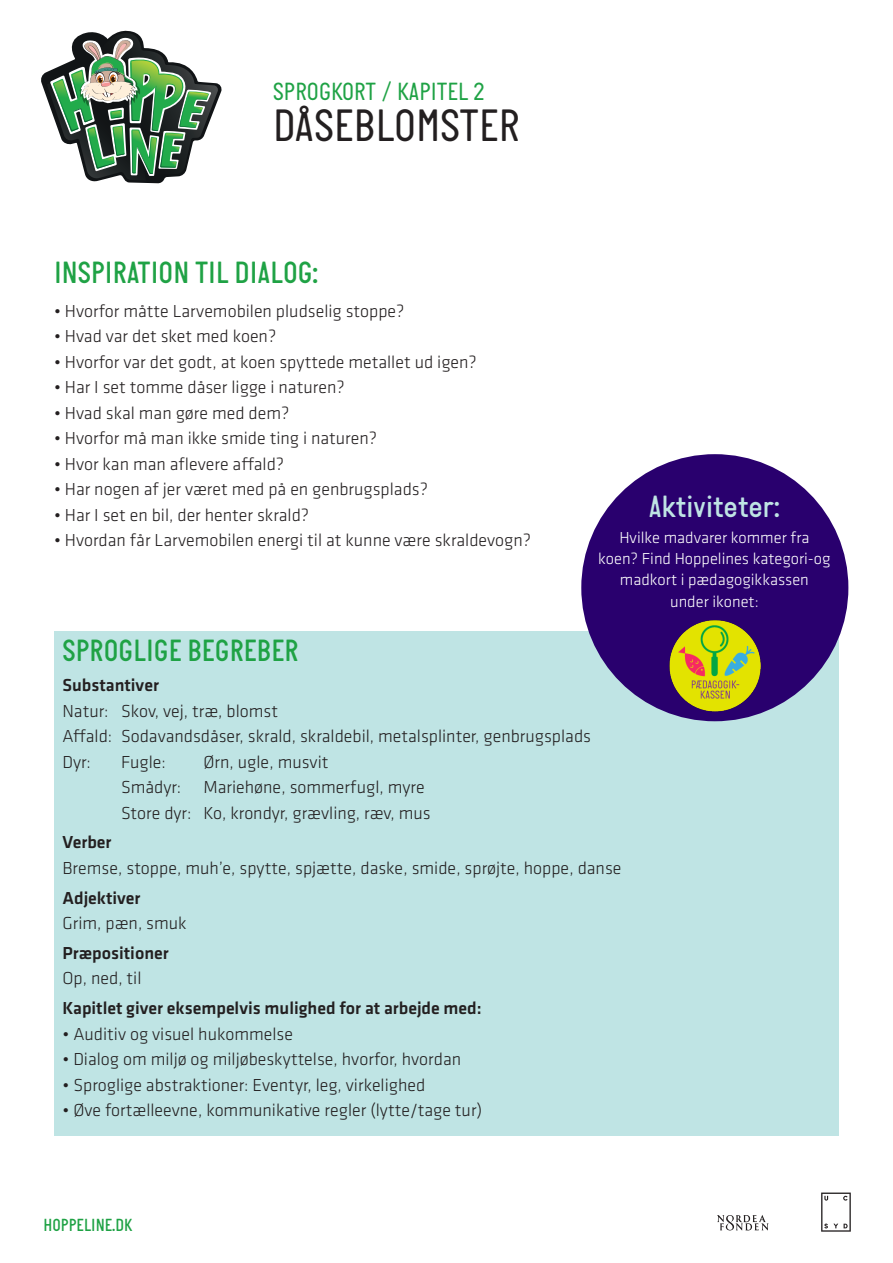
<style>
.page{position:relative;width:893px;height:1263px;background:#fff}
.page>*{position:absolute;margin:0;border:0;box-sizing:border-box;transform-origin:0 0}
.Overskrift{font:46.5px "Italian Plate";color:#231f20}
.t1{font:500 31.5px "Italian Plate";color:#1fa245}
.t2{font:500 31.5px "Italian Plate";color:#bfe4e4}
.Overskrift-2{font:25.5px "Italian Plate";color:#1fa245}
.Brødtekst{font:300 18px "Klavika";color:#231f20}
.Brødtekst-2{font:500 18px "Klavika";color:#231f20}
.t3{font:500 18px "Italian Plate";color:#1fa245}
.Brødtekst-3{font:300 16.5px "Klavika";color:#fff}
</style>
<div class="page">
<svg style="left:821px;top:1192px;width:30px;height:40px"></svg>
<svg style="left:717px;top:1215px;width:51px;height:15px"></svg>
<svg style="left:41px;top:31px;width:181px;height:152px"></svg>
<div style="left:54px;top:631px;width:785px;height:505px;background:#bfe4e4"></div>
<div style="left:581px;top:454px;width:267px;height:267px;background:#29006e;border-radius:50%"></div>
<img style="left:659px;top:620px;width:112px;height:101px">
<p class="Overskrift-2" style="left:273px;top:77px;width:213px">SPROGKORT / KAPITEL 2</p>
<p class="Overskrift" style="left:273px;top:98px;width:248px">DÅSEBLOMSTER</p>
<p class="t1" style="left:54px;top:255px;width:266px">INSPIRATION TIL DIALOG:</p>
<p class="Brødtekst" style="left:54px;top:300px;width:352px">• Hvorfor måtte Larvemobilen pludselig stoppe?</p>
<p class="Brødtekst" style="left:54px;top:326px;width:224px">• Hvad var det sket med koen?</p>
<p class="Brødtekst" style="left:54px;top:351px;width:424px">• Hvorfor var det godt, at koen spyttede metallet ud igen?</p>
<p class="Brødtekst" style="left:54px;top:377px;width:292px">• Har I set tomme dåser ligge i naturen?</p>
<p class="Brødtekst" style="left:54px;top:402px;width:237px">• Hvad skal man gøre med dem?</p>
<p class="Brødtekst" style="left:54px;top:428px;width:325px">• Hvorfor må man ikke smide ting i naturen?</p>
<p class="Brødtekst" style="left:54px;top:453px;width:232px">• Hvor kan man aflevere affald?</p>
<p class="Brødtekst" style="left:54px;top:479px;width:375px">• Har nogen af jer været med på en genbrugsplads?</p>
<p class="Brødtekst" style="left:54px;top:504px;width:257px">• Har I set en bil, der henter skrald?</p>
<p class="Brødtekst" style="left:54px;top:530px;width:479px">• Hvordan får Larvemobilen energi til at kunne være skraldevogn?</p>
<p class="t2" style="left:649px;top:489px;width:133px">Aktiviteter:</p>
<p class="Brødtekst-3" style="left:619px;top:527px;width:192px">Hvilke madvarer kommer fra</p>
<p class="Brødtekst-3" style="left:598px;top:548px;width:234px">koen? Find Hoppelines kategori-og</p>
<p class="Brødtekst-3" style="left:620px;top:569px;width:190px">madkort i pædagogikkassen</p>
<p class="Brødtekst-3" style="left:670px;top:592px;width:90px">under ikonet:</p>
<p class="t1" style="left:63px;top:633px;width:238px">SPROGLIGE BEGREBER</p>
<p class="Brødtekst-2" style="left:63px;top:673px;width:98px">Substantiver</p>
<p class="Brødtekst" style="left:63px;top:700px;width:217px">Natur: Skov, vej, træ, blomst</p>
<p class="Brødtekst" style="left:63px;top:725px;width:530px">Affald: Sodavandsdåser, skrald, skraldebil, metalsplinter, genbrugsplads</p>
<p class="Brødtekst" style="left:63px;top:751px;width:30px">Dyr:</p>
<p class="Brødtekst" style="left:121px;top:751px;width:46px">Fugle:</p>
<p class="Brødtekst" style="left:203px;top:751px;width:126px">Ørn, ugle, musvit</p>
<p class="Brødtekst" style="left:121px;top:776px;width:305px">Smådyr: Mariehøne, sommerfugl, myre</p>
<p class="Brødtekst" style="left:121px;top:802px;width:311px">Store dyr: Ko, krondyr, grævling, ræv, mus</p>
<p class="Brødtekst-2" style="left:63px;top:830px;width:51px">Verber</p>
<p class="Brødtekst" style="left:63px;top:857px;width:560px">Bremse, stoppe, muh’e, spytte, spjætte, daske, smide, sprøjte, hoppe, danse</p>
<p class="Brødtekst-2" style="left:63px;top:885px;width:80px">Adjektiver</p>
<p class="Brødtekst" style="left:63px;top:912px;width:126px">Grim, pæn, smuk</p>
<p class="Brødtekst-2" style="left:63px;top:941px;width:108px">Præpositioner</p>
<p class="Brødtekst" style="left:63px;top:968px;width:81px">Op, ned, til</p>
<p class="Brødtekst-2" style="left:63px;top:996px;width:421px">Kapitlet giver eksempelvis mulighed for at arbejde med:</p>
<p class="Brødtekst" style="left:63px;top:1023px;width:232px">• Auditiv og visuel hukommelse</p>
<p class="Brødtekst" style="left:63px;top:1048px;width:400px">• Dialog om miljø og miljøbeskyttelse, hvorfor, hvordan</p>
<p class="Brødtekst" style="left:63px;top:1074px;width:364px">• Sproglige abstraktioner: Eventyr, leg, virkelighed</p>
<p class="Brødtekst" style="left:63px;top:1099px;width:421px">• Øve fortælleevne, kommunikative regler (lytte/tage tur)</p>
<p class="t3" style="left:43px;top:1215px;width:90px">HOPPELINE.DK</p>
</div>
